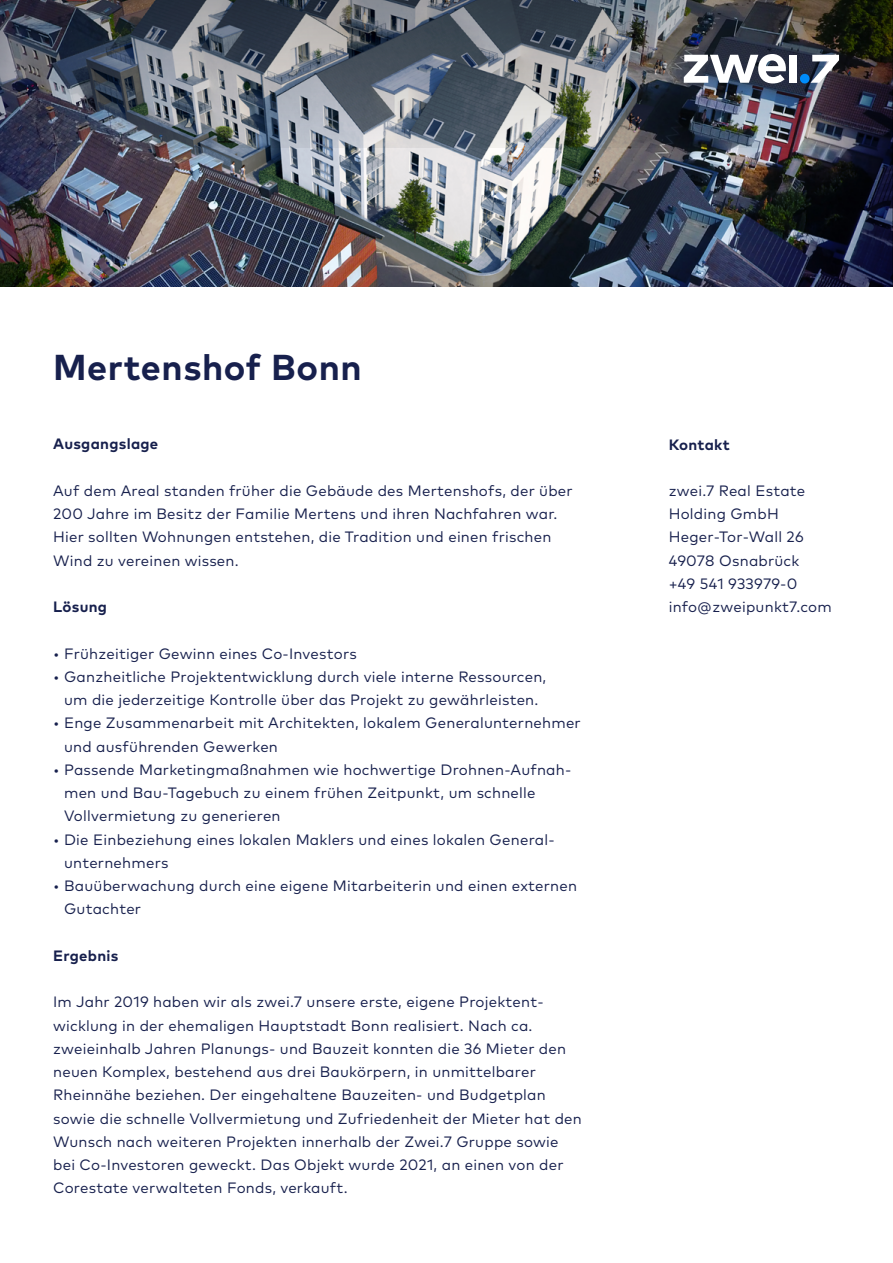
<style>
.page{position:relative;width:893px;height:1263px;background:#fff}
.page>*{position:absolute;margin:0;border:0;box-sizing:border-box;transform-origin:0 0}
.t1{font:700 36px "Mark Pro";letter-spacing:.015em;color:#17204d}
.t2{font:15px/23.2px "Mark Pro";letter-spacing:.015em;color:#17204d}
.t3{font:700 15px "Mark Pro";letter-spacing:.02em;color:#17204d}
</style>
<div class="page">
<img style="left:0;top:147px;width:893px;height:140px">
<img style="left:0;top:0;width:893px;height:147px">
<svg style="left:810px;top:55px;width:29px;height:28px"></svg>
<svg style="left:684px;top:54px;width:102px;height:29px"></svg>
<div style="left:800px;top:74px;width:10px;height:9px;background:#008cfa;border-radius:50%"></div>
<div style="left:789px;top:55px;width:8px;height:28px;background:#fff"></div>
<h1 class="t1" style="left:53px;top:340px;width:310px">Mertenshof Bonn</h1>
<p class="t3" style="left:53px;top:433px;width:107px">Ausgangslage</p>
<p class="t2" style="left:53px;top:478px;width:521px">Auf dem Areal standen früher die Gebäude des Mertenshofs, der über 200 Jahre im Besitz der Familie Mertens und ihren Nachfahren war.<br>Hier sollten Wohnungen entstehen, die Tradition und einen frischen Wind zu vereinen wissen.</p>
<p class="t3" style="left:53px;top:595px;width:55px">Lösung</p>
<p class="t2" style="left:53px;top:640px;width:305px">• Frühzeitiger Gewinn eines Co-Investors</p>
<p class="t2" style="left:53px;top:664px;width:495px;text-align:center">• Ganzheitliche Projektentwicklung durch viele interne Ressourcen, um die jederzeitige Kontrolle über das Projekt zu gewährleisten.</p>
<p class="t2" style="left:64px;top:710px;width:518px;text-indent:-11px">• Enge Zusammenarbeit mit Architekten, lokalem Generalunternehmer und ausführenden Gewerken</p>
<p class="t2" style="left:64px;top:757px;width:509px;text-indent:-11px">• Passende Marketingmaßnahmen wie hochwertige Drohnen-Aufnah&shy;men und Bau-Tagebuch zu einem frühen Zeitpunkt, um schnelle<br>Vollvermietung zu generieren</p>
<p class="t2" style="left:64px;top:826px;width:492px;text-indent:-11px">• Die Einbeziehung eines lokalen Maklers und eines lokalen General&shy;unternehmers</p>
<p class="t2" style="left:64px;top:873px;width:515px;text-indent:-11px">• Bauüberwachung durch eine eigene Mitarbeiterin und einen externen<br>Gutachter</p>
<p class="t3" style="left:53px;top:944px;width:67px">Ergebnis</p>
<p class="t2" style="left:53px;top:989px;width:530px">Im Jahr 2019 haben wir als zwei.7 unsere erste, eigene Projektent&shy;wicklung in der ehemaligen Hauptstadt Bonn realisiert. Nach ca. zweieinhalb Jahren Planungs- und Bauzeit konnten die 36 Mieter den neuen Komplex, bestehend aus drei Baukörpern, in unmittelbarer Rheinnähe beziehen. Der eingehaltene Bauzeiten- und Budgetplan sowie die schnelle Vollvermietung und Zufriedenheit der Mieter hat den Wunsch nach weiteren Projekten innerhalb der Zwei.7 Gruppe sowie bei Co-Investoren geweckt. Das Objekt wurde 2021, an einen von der Corestate verwalteten Fonds, verkauft.</p>
<p class="t3" style="left:669px;top:433px;width:63px">Kontakt</p>
<p class="t2" style="left:669px;top:478px;width:165px">zwei.7 Real Estate<br>Holding GmbH<br>Heger-Tor-Wall 26<br>49078 Osnabrück<br>+49 541 933979-0 info@zweipunkt7.com</p>
</div>
